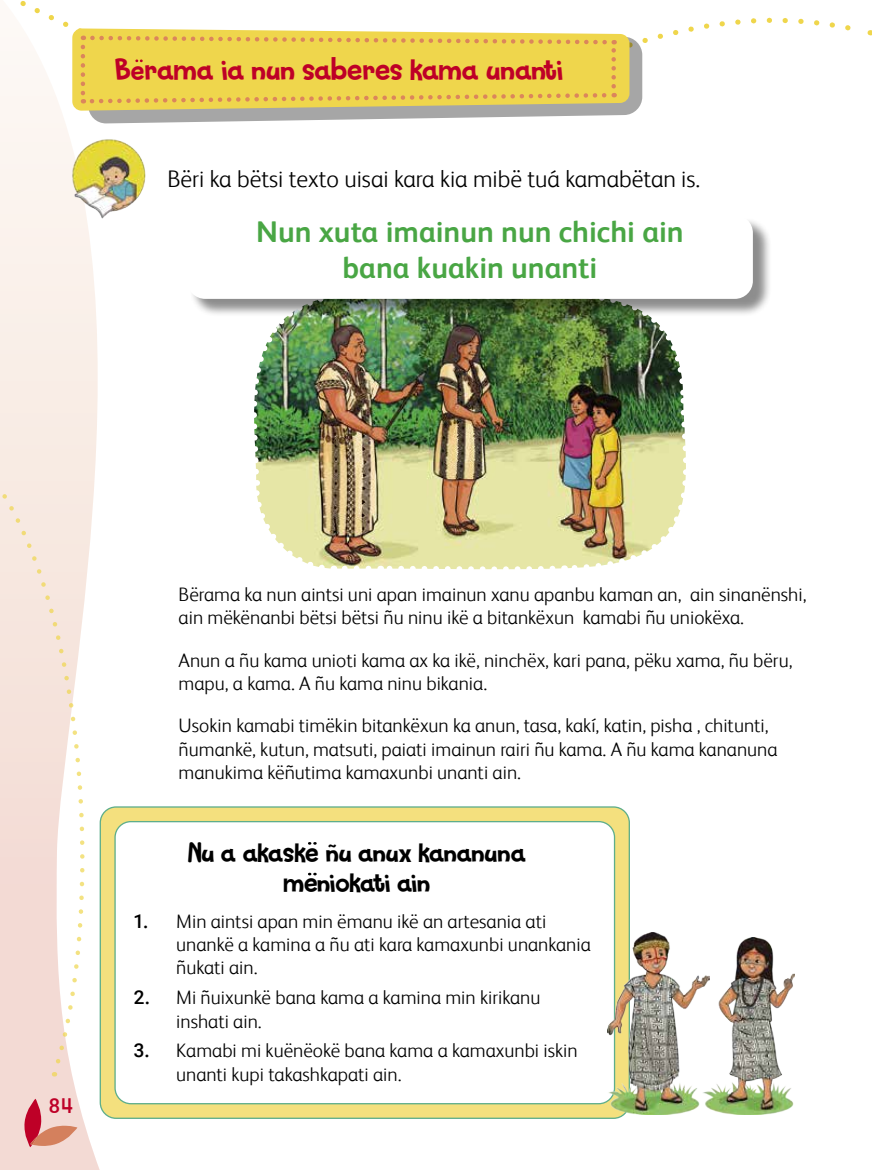
<style>
.page{position:relative;width:872px;height:1170px;background:#fff}
.page>*{position:absolute;margin:0;border:0;box-sizing:border-box;transform-origin:0 0}
.t1{font:700 30px/36px "Dune";color:#49a644;text-align:center}
.t2{font:30px "Glitter Candy";letter-spacing:-.005em;color:#be0027}
.t3{font:27px/30px "Glitter Candy";letter-spacing:-.02em;color:#000;text-align:center}
.t4{font:24px "Dune";color:#000}
.t5{font:700 21px "Dune";color:#be0027}
.t6{font:19.5px/23.4px "Dune";color:#000}
.s1{font-size:27px}
.s2{font-family:"Jakaro";font-weight:700}
.s3{font-weight:700}
</style>
<div class="page">
<svg style="left:0;top:253px;width:112px;height:916px"></svg>
<svg style="left:0;top:467px;width:86px;height:599px"></svg>
<svg style="left:0;top:1px;width:868px;height:252px"></svg>
<svg style="left:23px;top:1098px;width:54px;height:49px;background:#e29c99"></svg>
<div style="left:100px;top:807px;width:529px;height:311px;background:#f4e07e;border-radius:16px"></div>
<div style="left:115px;top:821px;width:499px;height:282px;background:#fff;border-radius:16px"></div>
<img style="left:709px;top:937px;width:85px;height:177px">
<img style="left:607px;top:932px;width:102px;height:182px">
<svg style="left:88px;top:31px;width:554px;height:93px;fill:#a6a6a6"></svg>
<svg style="left:72px;top:28px;width:557px;height:83px"></svg>
<svg style="left:81px;top:34px;width:535px;height:71px;background:#edd14d"></svg>
<img style="left:254px;top:318px;width:432px;height:252px">
<div style="left:189px;top:217px;width:582px;height:101px;background:#000;opacity:.45"></div>
<div style="left:187px;top:215px;width:566px;height:84px;background:#fff;border-radius:18px"></div>
<svg style="left:308px;top:842px;width:9px;height:2px"></svg>
<svg style="left:308px;top:872px;width:9px;height:3px"></svg>
<img style="left:71px;top:137px;width:77px;height:82px">
<h1 class="t2" style="left:115px;top:51px;width:450px">B<span class="s1">e</span>rama ia nun saberes kama unanti</h1>
<p class="t4" style="left:167px;top:163px;width:534px">Bëri ka bëtsi texto uisai kara kia mibë tuá kamabëtan is.</p>
<h1 class="t1" style="left:256px;top:212px;width:429px">Nun xuta imainun nun chichi ain bana kuakin unanti</h1>
<p class="t5" style="left:48px;top:1091px;width:27px">84</p>
<p class="t6" style="left:179px;top:582px;width:629px">Bërama ka nun aintsi uni apan imainun xanu apanbu kaman an, ain sinanënshi, ain mëkënanbi bëtsi bëtsi ñu ninu ikë a bitankëxun kamabi ñu uniokëxa.</p>
<p class="t6" style="left:179px;top:647px;width:615px">Anun a ñu kama unioti kama ax ka ikë, ninchëx, kari pana, pëku xama, ñu bëru, mapu, a kama. A ñu kama ninu bikania.</p>
<p class="t6" style="left:179px;top:713px;width:600px">Usokin kamabi timëkin bitankëxun ka anun, tasa, kakí, katin, pisha , chitunti, ñumankë, kutun, matsuti, paiati imainun rairi ñu kama. A ñu kama kananuna manukima këñutima kamaxunbi unanti ain.</p>
<h2 class="t3" style="left:188px;top:837px;width:340px"><span class="s2">N</span>u a akaske ñu anux kananuna meniokati ain</h2>
<p class="t6" style="left:176px;top:908px;width:416px;text-indent:-43px"><span class="s3">1.</span> Min aintsi apan min ëmanu ikë an artesania ati unankë a kamina a ñu ati kara kamaxunbi unankania ñukati ain.</p>
<p class="t6" style="left:176px;top:984px;width:366px;text-indent:-43px"><span class="s3">2.</span> Mi ñuixunkë bana kama a kamina min kirikanu inshati ain.</p>
<p class="t6" style="left:176px;top:1038px;width:403px;text-indent:-43px"><span class="s3">3.</span> Kamabi mi kuënëokë bana kama a kamaxunbi iskin unanti kupi takashkapati ain.</p>
</div>
